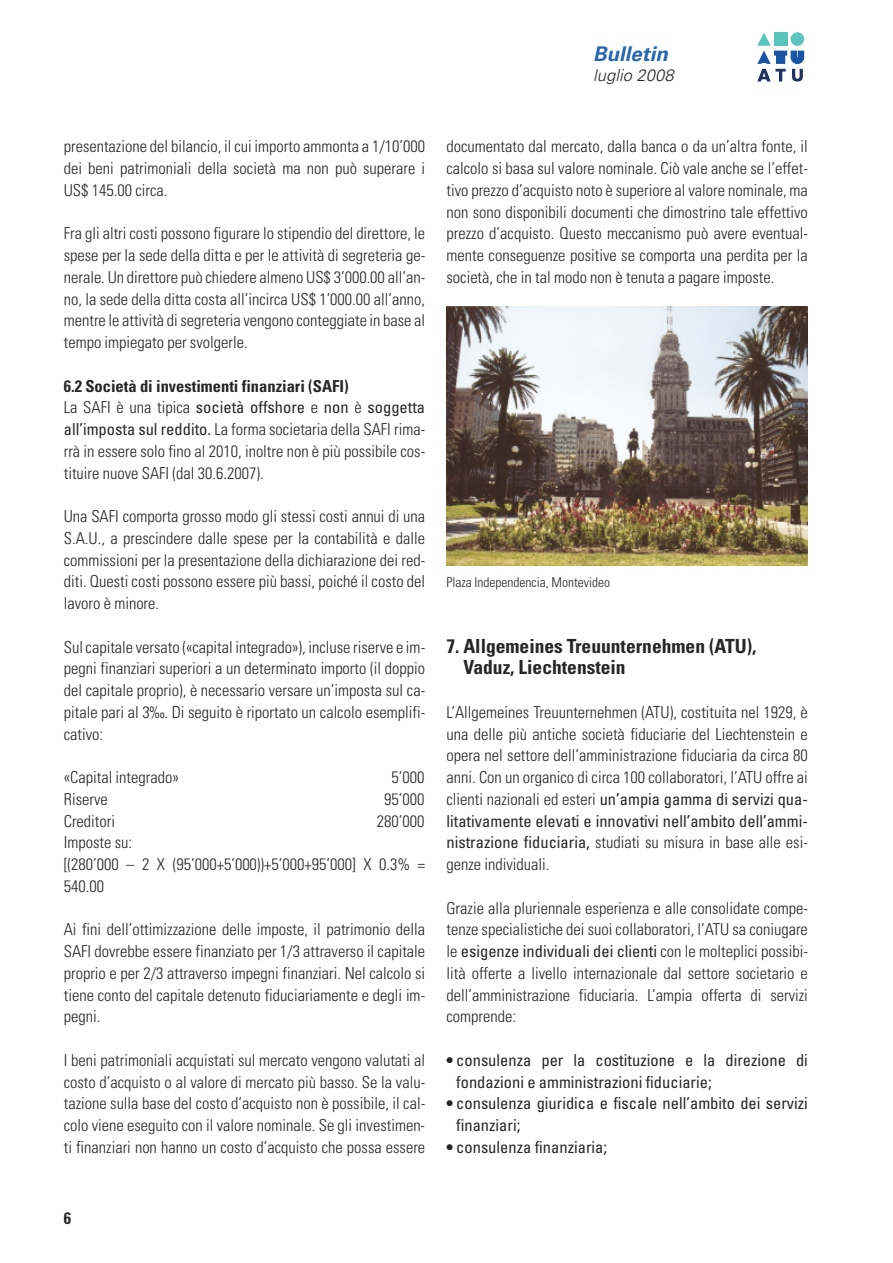
<style>
.page{position:relative;width:893px;height:1263px;background:#fff}
.page>*{position:absolute;margin:0;border:0;box-sizing:border-box;transform-origin:0 0}
.t1{font:italic 700 20.25px "Univers";color:#2567b0}
.t2{font:700 condensed 19.5px/21.8px "Univers";color:#272627}
.t3{font:300 condensed 16.5px/21.8px "Univers";color:#272627;text-align:justify}
.t4{font:condensed 16.5px/21.8px "Univers";color:#272627}
.t5{font:italic 300 16.5px "Univers";letter-spacing:.005em;color:#272627}
.t6{font:700 condensed 16.5px "Univers";color:#272627}
.t7{font:300 condensed 13.5px "Univers";color:#272627}
.s1{font-weight:700}
.s2{font-weight:400}
</style>
<div class="page">
<svg style="left:757px;top:32px;width:47px;height:50px"></svg>
<img style="left:446px;top:307px;width:362px;height:259px">
<p class="t1" style="left:593px;top:47px;width:76px">Bulletin</p>
<p class="t5" style="left:593px;top:69px;width:82px">luglio 2008</p>
<p class="t3" style="left:64px;top:137px;width:363px">presentazione del bilancio, il cui importo ammonta a 1/10’000 dei beni patrimoniali della società ma non può superare i US$ 145.00 circa.</p>
<p class="t3" style="left:64px;top:224px;width:363px">Fra gli altri costi possono figurare lo stipendio del direttore, le spese per la sede della ditta e per le attività di segreteria ge&shy;nerale. Un direttore può chiedere almeno US$ 3’000.00 all’an&shy;no, la sede della ditta costa all’incirca US$ 1’000.00 all’anno, mentre le attività di segreteria vengono conteggiate in base al tempo impiegato per svolgerle.</p>
<p class="t3" style="left:64px;top:376px;width:363px;text-align:left"><span class="s1">6.2 Società di investimenti finanziari (SAFI)<br></span>La SAFI è una tipica <span class="s2">società offshore</span> e <span class="s2">non</span> è <span class="s2">soggetta all’imposta sul reddito.</span> La forma societaria della SAFI rima&shy;rrà in essere solo fino al 2010, inoltre non è più possibile cos&shy;tituire nuove SAFI (dal 30.6.2007).</p>
<p class="t3" style="left:64px;top:507px;width:363px">Una SAFI comporta grosso modo gli stessi costi annui di una S.A.U., a prescindere dalle spese per la contabilità e dalle commissioni per la presentazione della dichiarazione dei red&shy;diti. Questi costi possono essere più bassi, poiché il costo del lavoro è minore.</p>
<p class="t3" style="left:64px;top:637px;width:363px">Sul capitale versato («capital integrado»), incluse riserve e im&shy;pegni finanziari superiori a un determinato importo (il doppio del capitale proprio), è necessario versare un’imposta sul ca&shy;pitale pari al 3‰. Di seguito è riportato un calcolo esemplifi&shy;cativo:</p>
<p class="t3" style="left:64px;top:768px;width:117px">«Capital integrado»</p>
<p class="t3" style="left:391px;top:768px;width:34px">5’000</p>
<p class="t3" style="left:64px;top:789px;width:45px">Riserve</p>
<p class="t3" style="left:384px;top:789px;width:42px">95’000</p>
<p class="t3" style="left:64px;top:811px;width:53px">Creditori</p>
<p class="t3" style="left:377px;top:811px;width:49px">280’000</p>
<p class="t3" style="left:64px;top:833px;width:363px;text-align:left">Imposte su:<br>[(280’000 – 2 X (95’000+5’000))+5’000+95’000] X 0.3% =<br>540.00</p>
<p class="t3" style="left:64px;top:920px;width:363px">Ai fini dell’ottimizzazione delle imposte, il patrimonio della SAFI dovrebbe essere finanziato per 1/3 attraverso il capitale proprio e per 2/3 attraverso impegni finanziari. Nel calcolo si tiene conto del capitale detenuto fiduciariamente e degli im&shy;pegni.</p>
<p class="t3" style="left:64px;top:1050px;width:363px">I beni patrimoniali acquistati sul mercato vengono valutati al costo d’acquisto o al valore di mercato più basso. Se la valu&shy;tazione sulla base del costo d’acquisto non è possibile, il cal&shy;colo viene eseguito con il valore nominale. Se gli investimen&shy;ti finanziari non hanno un costo d’acquisto che possa essere</p>
<p class="t3" style="left:446px;top:137px;width:363px">documentato dal mercato, dalla banca o da un’altra fonte, il calcolo si basa sul valore nominale. Ciò vale anche se l’effet&shy;tivo prezzo d’acquisto noto è superiore al valore nominale, ma non sono disponibili documenti che dimostrino tale effettivo prezzo d’acquisto. Questo meccanismo può avere eventual&shy;mente conseguenze positive se comporta una perdita per la società, che in tal modo non è tenuta a pagare imposte.</p>
<p class="t7" style="left:446px;top:578px;width:165px">Plaza Independencia, Montevideo</p>
<p class="t2" style="left:463px;top:636px;width:295px;text-indent:-17px">7. Allgemeines Treuunternehmen (ATU),<br>Vaduz, Liechtenstein</p>
<p class="t3" style="left:446px;top:702px;width:363px">L’Allgemeines Treuunternehmen (ATU), costituita nel 1929, è una delle più antiche società fiduciarie del Liechtenstein e opera nel settore dell’amministrazione fiduciaria da circa 80 anni. Con un organico di circa 100 collaboratori, l’ATU offre ai clienti nazionali ed esteri <span class="s2">un’ampia gamma di servizi qua&shy;litativamente elevati e innovativi nell’ambito dell’ammi&shy;nistrazione fiduciaria,</span> studiati su misura in base alle esi&shy;genze individuali.</p>
<p class="t3" style="left:446px;top:898px;width:363px">Grazie alla pluriennale esperienza e alle consolidate compe&shy;tenze specialistiche dei suoi collaboratori, l’ATU sa coniugare le <span class="s2">esigenze individuali dei clienti</span> con le molteplici possibi&shy;lità offerte a livello internazionale dal settore societario e dell’amministrazione fiduciaria. L’ampia offerta di servizi comprende:</p>
<p class="t4" style="left:456px;top:1050px;width:353px;text-indent:-10px">● consulenza per la costituzione e la direzione di fondazioni e amministrazioni fiduciarie;</p>
<p class="t4" style="left:456px;top:1094px;width:353px;text-indent:-10px">● consulenza giuridica e fiscale nell’ambito dei servizi finanziari;</p>
<p class="t4" style="left:446px;top:1137px;width:162px">● consulenza finanziaria;</p>
<p class="t6" style="left:64px;top:1212px;width:9px">6</p>
</div>
